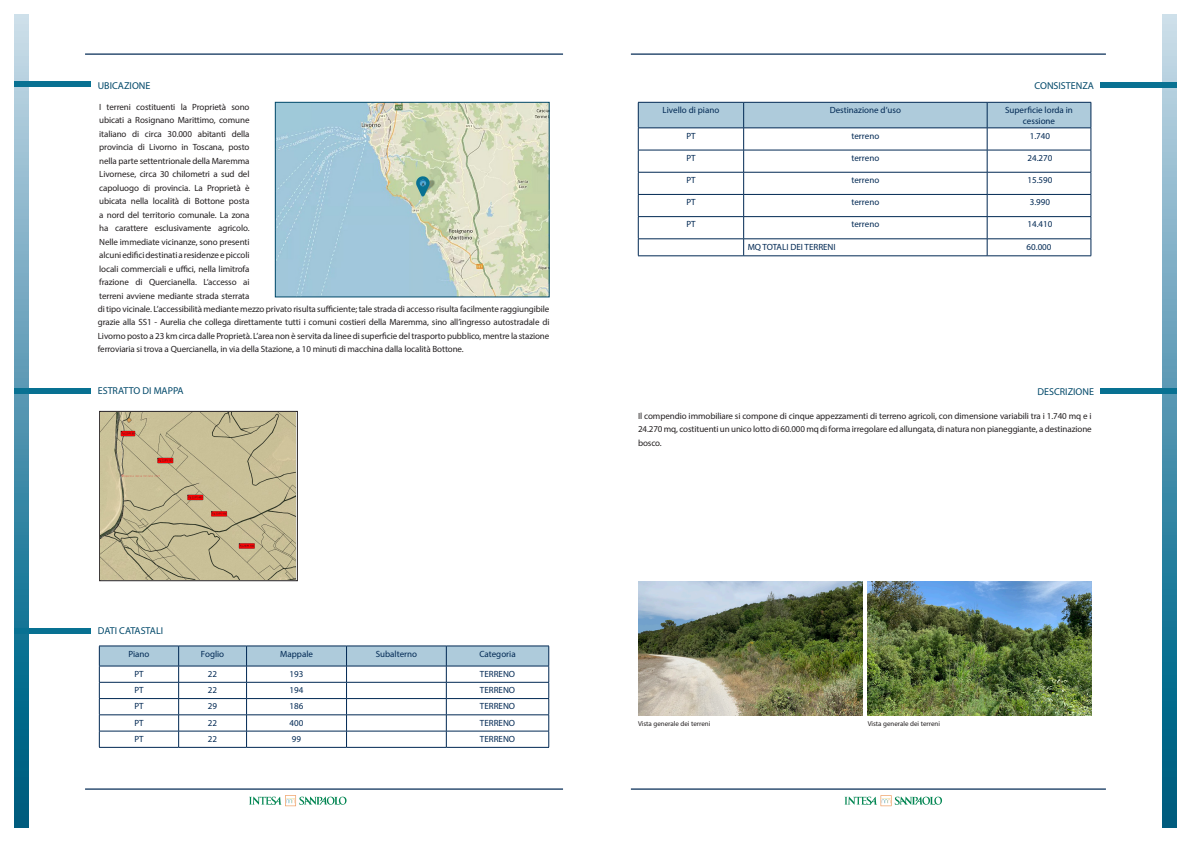
<style>
.page{position:relative;width:1191px;height:842px;background:#fff}
.page>*{position:absolute;margin:0;border:0;box-sizing:border-box;transform-origin:0 0}
.t1{font:10px "Myriad Pro";color:#004869}
.t2{font:9px/13.5px "Myriad Pro";letter-spacing:-.01em;color:#231f20;text-align:justify}
.t3{font:9px/10.8px "Myriad Pro";color:#002853;text-align:center}
.t4{font:7px "Myriad Pro";color:#231f20}
</style>
<div class="page">
<svg style="left:1162px;top:14px;width:14px;height:814px;background:#5396b0"></svg>
<svg style="left:14px;top:14px;width:14px;height:814px;background:#5396b1"></svg>
<hr style="left:85px;top:54px;width:478px;height:1px;background:#002853">
<hr style="left:631px;top:54px;width:475px;height:1px;background:#002853">
<hr style="left:85px;top:789px;width:478px;height:1px;background:#002853">
<hr style="left:631px;top:789px;width:475px;height:1px;background:#002853">
<svg style="left:249px;top:795px;width:97px;height:11px"></svg>
<svg style="left:844px;top:795px;width:98px;height:11px"></svg>
<div style="left:14px;top:81px;width:77px;height:6px;background:#087192"></div>
<div style="left:14px;top:388px;width:77px;height:6px;background:#087192"></div>
<div style="left:1100px;top:388px;width:76px;height:6px;background:#087192"></div>
<div style="left:1100px;top:82px;width:76px;height:5px;background:#087192"></div>
<div style="left:14px;top:628px;width:77px;height:6px;background:#087192"></div>
<img style="left:867px;top:581px;width:224px;height:135px">
<img style="left:638px;top:581px;width:224px;height:135px">
<hr style="left:638px;top:256px;width:105px;height:1px;background:#002853">
<hr style="left:743px;top:256px;width:244px;height:1px;background:#002853">
<hr style="left:987px;top:256px;width:104px;height:1px;background:#002853">
<svg style="left:638px;top:102px;width:453px;height:154px"></svg>
<hr style="left:743px;top:239px;width:244px;height:1px;background:#002853">
<svg style="left:99px;top:646px;width:450px;height:101px"></svg>
<hr style="left:99px;top:747px;width:80px;height:1px;background:#002853">
<hr style="left:179px;top:747px;width:67px;height:1px;background:#002853">
<hr style="left:246px;top:747px;width:100px;height:1px;background:#002853">
<hr style="left:346px;top:747px;width:100px;height:1px;background:#002853">
<hr style="left:446px;top:747px;width:103px;height:1px;background:#002853">
<img style="left:277px;top:104px;width:270px;height:191px">
<div style="left:275px;top:102px;width:274px;height:195px;border:1px solid #004869"></div>
<svg style="left:416px;top:176px;width:13px;height:21px"></svg>
<div style="left:99px;top:411px;width:199px;height:170px;border:1px solid #231f20"></div>
<img style="left:100px;top:412px;width:196px;height:168px">
<p class="t1" style="left:98px;top:79px;width:54px">UBICAZIONE</p>
<p class="t2" style="left:99px;top:100px;width:152px">I terreni costituenti la Proprietà sono ubicati a Rosignano Marittimo, comune italiano di circa 30.000 abitanti della provincia di Livorno in Toscana, posto nella parte settentrionale della Maremma Livornese, circa 30 chilometri a sud del capoluogo di provincia. La Proprietà è ubicata nella località di Bottone posta a nord del territorio comunale. La zona ha carattere esclusivamente agricolo.<br>Nelle immediate vicinanze, sono presenti alcuni edifici destinati a residenze e piccoli locali commerciali e uffici, nella limitrofa frazione di Quercianella. L’accesso ai terreni avviene mediante strada sterrata</p>
<p class="t2" style="left:98px;top:302px;width:453px">di tipo vicinale. L’accessibilità mediante mezzo privato risulta sufficiente; tale strada di accesso risulta facilmente raggiungibile grazie alla SS1 - Aurelia che collega direttamente tutti i comuni costieri della Maremma, sino all’ingresso autostradale di Livorno posto a 23 km circa dalle Proprietà. L’area non è servita da linee di superficie del trasporto pubblico, mentre la stazione ferroviaria si trova a Quercianella, in via della Stazione, a 10 minuti di macchina dalla località Bottone.</p>
<p class="t1" style="left:1034px;top:79px;width:61px">CONSISTENZA</p>
<p class="t3" style="left:662px;top:105px;width:58px">Livello di piano</p>
<p class="t3" style="left:829px;top:105px;width:73px">Destinazione d’uso</p>
<p class="t3" style="left:1005px;top:104px;width:69px">Superficie lorda in cessione</p>
<p class="t3" style="left:686px;top:130px;width:11px">PT</p>
<p class="t3" style="left:851px;top:130px;width:29px">terreno</p>
<p class="t3" style="left:1029px;top:130px;width:22px">1.740</p>
<p class="t3" style="left:686px;top:152px;width:11px">PT</p>
<p class="t3" style="left:851px;top:152px;width:29px">terreno</p>
<p class="t3" style="left:1027px;top:152px;width:26px">24.270</p>
<p class="t3" style="left:686px;top:174px;width:11px">PT</p>
<p class="t3" style="left:851px;top:174px;width:29px">terreno</p>
<p class="t3" style="left:1027px;top:174px;width:26px">15.590</p>
<p class="t3" style="left:686px;top:197px;width:11px">PT</p>
<p class="t3" style="left:851px;top:197px;width:29px">terreno</p>
<p class="t3" style="left:1029px;top:197px;width:22px">3.990</p>
<p class="t3" style="left:686px;top:219px;width:11px">PT</p>
<p class="t3" style="left:851px;top:219px;width:29px">terreno</p>
<p class="t3" style="left:1027px;top:219px;width:26px">14.410</p>
<p class="t3" style="left:747px;top:241px;width:89px">MQ TOTALI DEI TERRENI</p>
<p class="t3" style="left:1026px;top:241px;width:26px">60.000</p>
<p class="t1" style="left:98px;top:385px;width:87px">ESTRATTO DI MAPPA</p>
<p class="t1" style="left:1037px;top:386px;width:58px">DESCRIZIONE</p>
<p class="t2" style="left:638px;top:409px;width:455px">Il compendio immobiliare si compone di cinque appezzamenti di terreno agricoli, con dimensione variabili tra i 1.740 mq e i 24.270 mq, costituenti un unico lotto di 60.000 mq di forma irregolare ed allungata, di natura non pianeggiante, a destinazione bosco.</p>
<p class="t1" style="left:98px;top:624px;width:67px">DATI CATASTALI</p>
<p class="t3" style="left:128px;top:648px;width:23px">Piano</p>
<p class="t3" style="left:201px;top:648px;width:25px">Foglio</p>
<p class="t3" style="left:280px;top:648px;width:34px">Mappale</p>
<p class="t3" style="left:376px;top:648px;width:43px">Subalterno</p>
<p class="t3" style="left:479px;top:648px;width:38px">Categoria</p>
<p class="t3" style="left:134px;top:668px;width:11px">PT</p>
<p class="t3" style="left:208px;top:668px;width:11px">22</p>
<p class="t3" style="left:290px;top:668px;width:15px">193</p>
<p class="t3" style="left:480px;top:668px;width:37px">TERRENO</p>
<p class="t3" style="left:134px;top:684px;width:11px">PT</p>
<p class="t3" style="left:208px;top:684px;width:11px">22</p>
<p class="t3" style="left:290px;top:684px;width:15px">194</p>
<p class="t3" style="left:480px;top:684px;width:37px">TERRENO</p>
<p class="t3" style="left:134px;top:701px;width:11px">PT</p>
<p class="t3" style="left:208px;top:701px;width:11px">29</p>
<p class="t3" style="left:290px;top:701px;width:15px">186</p>
<p class="t3" style="left:480px;top:701px;width:37px">TERRENO</p>
<p class="t3" style="left:134px;top:717px;width:11px">PT</p>
<p class="t3" style="left:208px;top:717px;width:11px">22</p>
<p class="t3" style="left:290px;top:717px;width:15px">400</p>
<p class="t3" style="left:480px;top:717px;width:37px">TERRENO</p>
<p class="t3" style="left:134px;top:733px;width:11px">PT</p>
<p class="t3" style="left:208px;top:733px;width:11px">22</p>
<p class="t3" style="left:292px;top:733px;width:11px">99</p>
<p class="t3" style="left:480px;top:733px;width:37px">TERRENO</p>
<p class="t4" style="left:638px;top:719px;width:74px">Vista generale dei terreni</p>
<p class="t4" style="left:867px;top:719px;width:74px">Vista generale dei terreni</p>
</div>
